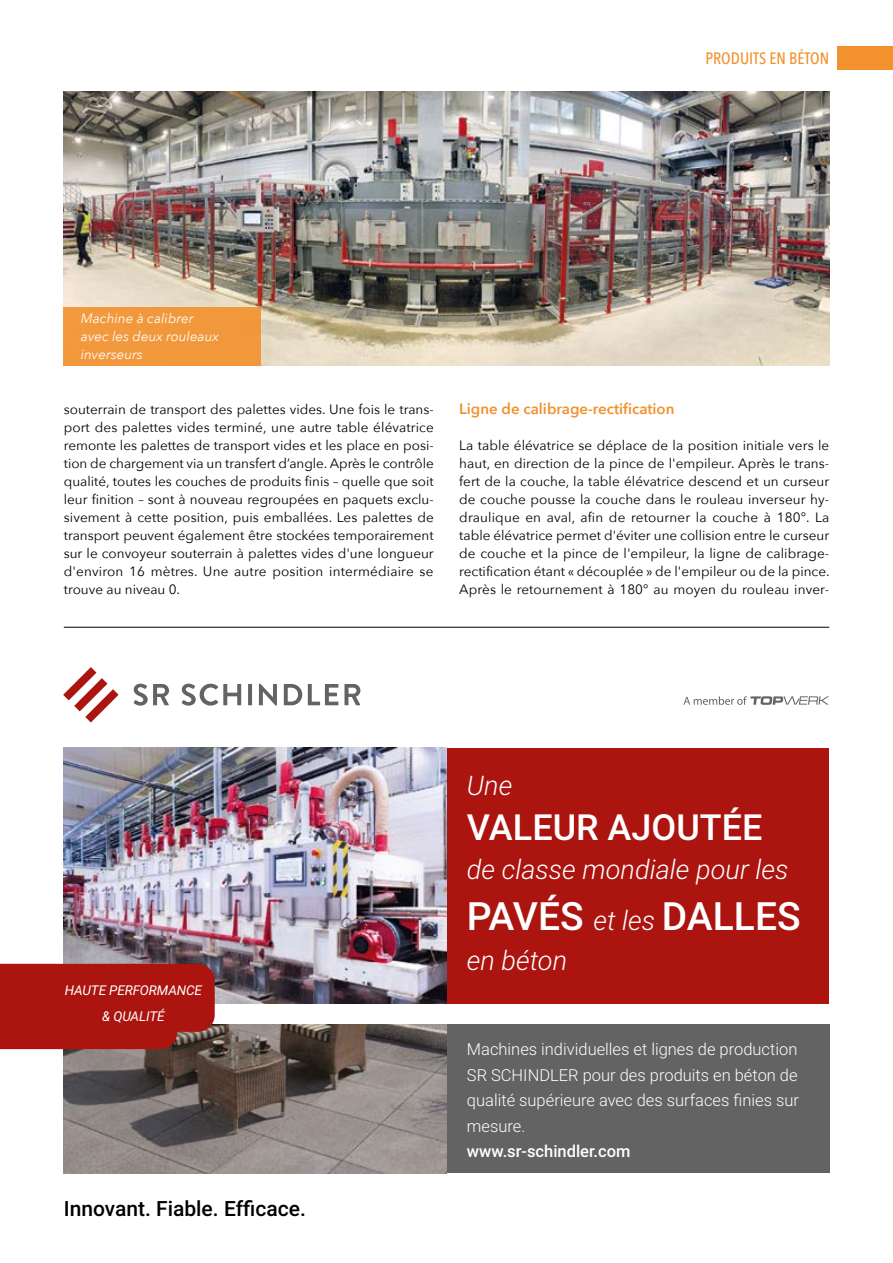
<style>
.page{position:relative;width:893px;height:1263px;background:#fff}
.page>*{position:absolute;margin:0;border:0;box-sizing:border-box;transform-origin:0 0}
.t1{font:500 39px "Roboto";color:#fff}
.t2{font:500 36px "Roboto";color:#fff}
.t3{font:italic 300 27px "Roboto";color:#fff}
.t4{font:500 21px "Roboto";color:#000}
.t5{font:300 16.5px/25.5px "Roboto";color:#fff;text-align:justify}
.t6{font:500 16.5px "Roboto";color:#fff}
.t7{font:500 16.5px "Avenir Next Condensed";color:#f3912d}
.t8{font:600 15px "Avenir Next";color:#f3912d}
.t9{font:13.5px/18px "Avenir Next";letter-spacing:.005em;color:#000;text-align:justify}
.t10{font:italic 13.5px/18px "Avenir Next";color:#fff}
.t11{font:italic 13.5px/25.5px "Roboto";letter-spacing:-.01em;color:#fff;text-align:center}
.t12{font:12px "Avenir Next Condensed";letter-spacing:.01em;color:#000}
.s1{font-weight:300;font-style:italic;font-size:27px}
</style>
<div class="page">
<div style="left:838px;top:47px;width:55px;height:23px;background:#f3912d"></div>
<img style="left:64px;top:91px;width:765px;height:275px">
<div style="left:64px;top:307px;width:197px;height:59px;background:#f2983d"></div>
<hr style="left:64px;top:627px;width:765px;height:1px;background:#000">
<svg style="left:684px;top:696px;width:145px;height:9px"></svg>
<div style="left:446px;top:748px;width:383px;height:255px;background:#ac1410"></div>
<div style="left:255px;top:1024px;width:574px;height:149px;background:#646363"></div>
<img style="left:64px;top:748px;width:382px;height:255px">
<img style="left:64px;top:1024px;width:382px;height:149px">
<svg style="left:63px;top:667px;width:55px;height:55px"></svg>
<svg style="left:134px;top:684px;width:35px;height:22px"></svg>
<svg style="left:182px;top:684px;width:59px;height:22px"></svg>
<hr style="left:248px;top:684px;width:4px;height:21px;background:#646363">
<svg style="left:259px;top:684px;width:18px;height:22px"></svg>
<svg style="left:284px;top:684px;width:18px;height:21px"></svg>
<svg style="left:308px;top:684px;width:30px;height:21px"></svg>
<svg style="left:344px;top:684px;width:16px;height:21px"></svg>
<div style="left:0;top:964px;width:215px;height:85px;background:#ac1410"></div>
<p class="t10" style="left:81px;top:309px;width:140px">Machine à calibrer avec les deux rouleaux inverseurs</p>
<p class="t7" style="left:705px;top:49px;width:125px">PRODUITS EN BÉTON</p>
<p class="t9" style="left:64px;top:400px;width:372px">souterrain de transport des palettes vides. Une fois le trans&shy;port des palettes vides terminé, une autre table élévatrice remonte les palettes de transport vides et les place en posi&shy;tion de chargement via un transfert d’angle. Après le contrôle qualité, toutes les couches de produits finis – quelle que soit leur finition – sont à nouveau regroupées en paquets exclu&shy;sivement à cette position, puis emballées. Les palettes de transport peuvent également être stockées temporairement sur le convoyeur souterrain à palettes vides d'une longueur d'environ 16 mètres. Une autre position intermédiaire se trouve au niveau 0.</p>
<p class="t8" style="left:459px;top:396px;width:217px">Ligne de calibrage-rectification</p>
<p class="t9" style="left:459px;top:436px;width:372px">La table élévatrice se déplace de la position initiale vers le haut, en direction de la pince de l'empileur. Après le trans&shy;fert de la couche, la table élévatrice descend et un curseur de couche pousse la couche dans le rouleau inverseur hy&shy;draulique en aval, afin de retourner la couche à 180°. La table élévatrice permet d'éviter une collision entre le curseur de couche et la pince de l'empileur, la ligne de calibrage&shy;rectification étant « découplée » de l'empileur ou de la pince.<br>Après le retournement à 180° au moyen du rouleau inver-</p>
<h3 class="t3" style="left:467px;top:767px;width:47px">Une</h3>
<h2 class="t2" style="left:467px;top:802px;width:297px">VALEUR AJOUTÉE</h2>
<h3 class="t3" style="left:467px;top:850px;width:323px">de classe mondiale pour les</h3>
<h1 class="t1" style="left:467px;top:889px;width:335px">PAVÉS <span class="s1">et les</span> DALLES</h1>
<p class="t11" style="left:65px;top:977px;width:139px">HAUTE PERFORMANCE &amp; QUALITÉ</p>
<h3 class="t4" style="left:64px;top:1193px;width:244px">Innovant. Fiable. Efficace.</h3>
<p class="t12" style="left:64px;top:1207px;width:107px">www.cpi-worldwide.com</p>
<h3 class="t3" style="left:467px;top:941px;width:102px">en béton</h3>
<p class="t5" style="left:467px;top:1036px;width:334px">Machines individuelles et lignes de production SR SCHINDLER pour des produits en béton de qualité supérieure avec des surfaces finies sur mesure.</p>
<p class="t6" style="left:467px;top:1140px;width:165px">www.sr-schindler.com</p>
</div>
